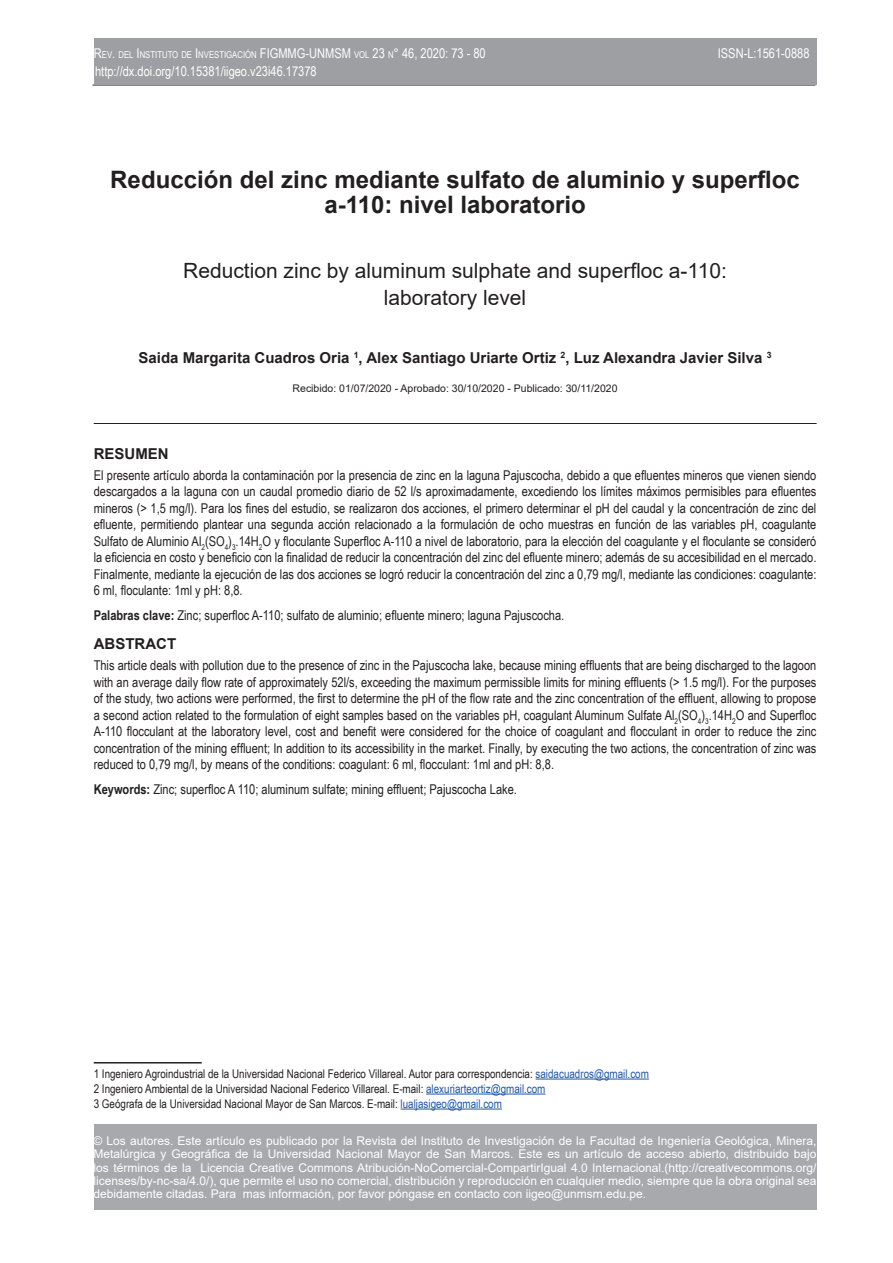
<style>
.page{position:relative;width:893px;height:1263px;background:#fff}
.page>*{position:absolute;margin:0;border:0;box-sizing:border-box;transform-origin:0 0}
.t1{font:700 24px/25.5px "Arial";color:#231f20;text-align:center}
.t2{font:21px/26.7px "Arial";color:#231f20;text-align:center}
.t3{font:700 15px "Arial";color:#231f20}
.t4{font:13.5px/16.5px "Arial Narrow";color:#231f20;text-align:justify}
.t5{font:13.5px "Arial Narrow";color:#fff}
.t6{font:13.5px "Arial Narrow";color:#fff}
.t7{font:12px/13.2px "Arial";color:#fff;text-align:justify}
.t8{font:12px/15px "Arial Narrow";color:#231f20}
.t9{font:10.5px "Arial";color:#231f20}
.s1{font-size:9.45px}
.s2{font-weight:700}
.s3{color:#1e56a6}
</style>
<div class="page">
<div style="left:94px;top:1125px;width:722px;height:85px;background:#a8a9ad"></div>
<hr style="left:92px;top:85px;width:723px;height:1px;background:#231f20">
<div style="left:94px;top:38px;width:723px;height:47px;background:#9d9fa2"></div>
<hr style="left:94px;top:423px;width:723px;height:1px;background:#231f20">
<hr style="left:94px;top:1062px;width:108px;height:1px;background:#231f20">
<hr style="left:536px;top:1078px;width:113px;height:1px;background:#1e56a6">
<hr style="left:426px;top:1093px;width:119px;height:1px;background:#1e56a6">
<hr style="left:401px;top:1108px;width:101px;height:1px;background:#1e56a6">
<p class="t5" style="left:94px;top:44px;width:393px">R<span class="s1">EV</span>. <span class="s1">DEL</span> I<span class="s1">NSTITUTO DE</span> I<span class="s1">NVESTIGACIÓN</span> FIGMMG-UN MSM <span class="s1">VOL</span> 23 <span class="s1">N</span>° 46, 2020: 73 - 80</p>
<p class="t5" style="left:718px;top:44px;width:93px">ISSN-L:1561-0888</p>
<p class="t6" style="left:95px;top:61px;width:223px">http://dx.doi.org/10.15381/iigeo.v23i46.17378</p>
<h1 class="t1" style="left:110px;top:167px;width:691px">Reducción del zinc mediante sulfato de aluminio y superfloc a-110: nivel laboratorio</h1>
<h2 class="t2" style="left:183px;top:258px;width:545px">Reduction zinc by aluminum sulphate and superfloc a-110: laboratory level</h2>
<p class="t3" style="left:139px;top:347px;width:634px">Saida Margarita Cuadros Oria <sup>1</sup>, Alex Santiago Uriarte Ortiz <sup>2</sup>, Luz Alexandra Javier Silva <sup>3</sup></p>
<p class="t9" style="left:293px;top:381px;width:326px">Recibido: 01/07/2020 - Aprobado: 30/10/2020 - Publicado: 30/11/2020</p>
<p class="t3" style="left:94px;top:443px;width:76px">RESUMEN</p>
<p class="t4" style="left:94px;top:466px;width:724px">El presente artículo aborda la contaminación por la presencia de zinc en la laguna Pajuscocha, debido a que efluentes mineros que vienen siendo descargados a la laguna con un caudal promedio diario de 52 l/s aproximadamente, excediendo los límites máximos permisibles para efluentes mineros (&gt; 1,5 mg/l). Para los fines del estudio, se realizaron dos acciones, el primero determinar el pH del caudal y la concentración de zinc del efluente, permitiendo plantear una segunda acción relacionado a la formulación de ocho muestras en función de las variables pH, coagulante Sulfato de Aluminio Al<sub>2</sub>(SO<sub>4</sub>)<sub>3</sub>.14H<sub>2</sub>O y floculante Superfloc A-110 a nivel de laboratorio, para la elección del coagulante y el floculante se consideró la eficiencia en costo y beneficio con la finalidad de reducir la concentración del zinc del efluente minero; además de su accesibilidad en el mercado.<br>Finalmente, mediante la ejecución de las dos acciones se logró reducir la concentración del zinc a 0,79 mg/l, mediante las condiciones: coagulante:<br>6 ml, floculante: 1ml y pH: 8,8.</p>
<p class="t4" style="left:94px;top:607px;width:472px"><span class="s2">Palabras clave:</span> Zinc; superfloc A-110; sulfato de aluminio; efluente minero; laguna Pajuscocha.</p>
<p class="t3" style="left:94px;top:633px;width:84px">ABSTRACT</p>
<p class="t4" style="left:94px;top:657px;width:724px">This article deals with pollution due to the presence of zinc in the Pajuscocha lake, because mining effluents that are being discharged to the lagoon with an average daily flow rate of approximately 52l/s, exceeding the maximum permissible limits for mining effluents (&gt; 1.5 mg/l). For the purposes of the study, two actions were performed, the first to determine the pH of the flow rate and the zinc concentration of the effluent, allowing to propose a second action related to the formulation of eight samples based on the variables pH, coagulant Aluminum Sulfate Al<sub>2</sub>(SO<sub>4</sub>)<sub>3</sub>.14H<sub>2</sub>O and Superfloc A-110 flocculant at the laboratory level, cost and benefit were considered for the choice of coagulant and flocculant in order to reduce the zinc concentration of the mining effluent; In addition to its accessibility in the market. Finally, by executing the two actions, the concentration of zinc was reduced to 0,79 mg/l, by means of the conditions: coagulant: 6 ml, flocculant: 1ml and pH: 8,8.</p>
<p class="t4" style="left:94px;top:781px;width:425px"><span class="s2">Keywords:</span> Zinc; superfloc A 110; aluminum sulfate; mining effluent; Pajuscocha Lake.</p>
<p class="t8" style="left:94px;top:1065px;width:557px">1 Ingeniero Agroindustrial de la Universidad Nacional Federico Villareal. Autor para correspondencia: <span class="s3">saidacuadros@gmail.com<br></span>2 Ingeniero Ambiental de la Universidad Nacional Federico Villareal. E-mail: <span class="s3">alexuriarteortiz@gmail.com<br></span>3 Geógrafa de la Universidad Nacional Mayor de San Marcos. E-mail: <span class="s3">lualjasigeo@gmail.com</span></p>
<p class="t7" style="left:94px;top:1134px;width:724px">© Los autores. Este artículo es publicado por la Revista del Instituto de Investigación de la Facultad de Ingeniería Geológica, Minera, Metalúrgica y Geográfica de la Universidad Nacional Mayor de San Marcos. Este es un artículo de acceso abierto, distribuido bajo los términos de la Licencia Creative Commons Atribución-NoComercial-CompartirIgual 4.0 Internacional.(http://creativecommons.org/ licenses/by-nc-sa/4.0/), que permite el uso no comercial, distribución y reproducción en cualquier medio, siempre que la obra original sea debidamente citadas. Para mas información, por favor póngase en contacto con iigeo@unmsm.edu.pe.</p>
</div>
